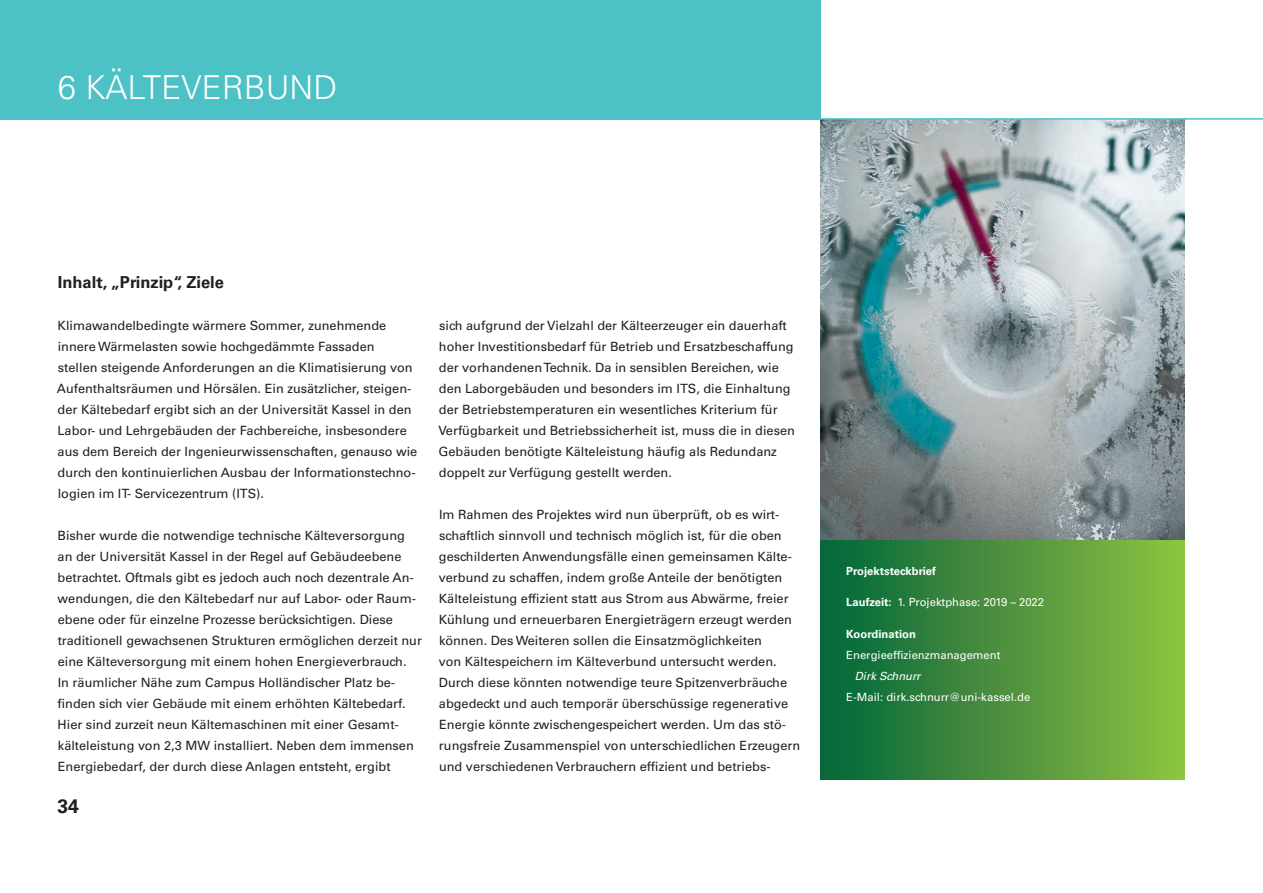
<style>
.page{position:relative;width:1263px;height:893px;background:#fff}
.page>*{position:absolute;margin:0;border:0;box-sizing:border-box;transform-origin:0 0}
.t1{font:300 33px "Univers LT Std";color:#fff}
.t2{font:700 19.5px "Univers LT Std";color:#231f20}
.t3{font:700 16.5px "Univers LT Std";color:#231f20}
.t4{font:12.75px/21px "Univers LT Std";color:#231f20}
.t5{font:11.25px "Univers LT Std";color:#fff}
.t6{font:700 11.25px "Univers LT Std";color:#fff}
.t7{font:italic 11.25px "Univers LT Std";color:#fff}
.s1{font-weight:700}
</style>
<div class="page">
<img style="left:820px;top:120px;width:364px;height:420px">
<div style="left:0;top:0;width:820px;height:120px;background:#4dc2c6"></div>
<hr style="left:800px;top:118px;width:463px;height:2px;background:#4dc2c6">
<div style="left:820px;top:540px;width:364px;height:239px;background:linear-gradient(to right,#04633a,#90c141)"></div>
<h1 class="t1" style="left:58px;top:68px;width:281px">6 KÄLTEVERBUND</h1>
<p class="t3" style="left:58px;top:273px;width:168px">Inhalt, „Prinzip“, Ziele</p>
<p class="t4" style="left:57px;top:315px;width:362px">Klimawandelbedingte wärmere Sommer, zunehmende innere Wärmelasten sowie hochgedämmte Fassaden<br>stellen steigende Anforderungen an die Klimatisierung von Aufenthaltsräumen und Hörsälen. Ein zusätzlicher, steigen&shy;der Kältebedarf ergibt sich an der Universität Kassel in den Labor- und Lehrgebäuden der Fachbereiche, insbesondere aus dem Bereich der Ingenieurwissenschaften, genauso wie durch den kontinuierlichen Ausbau der Informationstechno&shy;logien im IT- Servicezentrum (ITS).</p>
<p class="t4" style="left:57px;top:525px;width:366px">Bisher wurde die notwendige technische Kälteversorgung an der Universität Kassel in der Regel auf Gebäudeebene betrachtet. Oftmals gibt es jedoch auch noch dezentrale An&shy;wendungen, die den Kältebedarf nur auf Labor- oder Raum&shy;ebene oder für einzelne Prozesse berücksichtigen. Diese traditionell gewachsenen Strukturen ermöglichen derzeit nur eine Kälteversorgung mit einem hohen Energieverbrauch.<br>In räumlicher Nähe zum Campus Holländischer Platz be&shy;finden sich vier Gebäude mit einem erhöhten Kältebedarf.<br>Hier sind zurzeit neun Kältemaschinen mit einer Gesamt&shy;kälteleistung von 2,3 MW installiert. Neben dem immensen Energiebedarf, der durch diese Anlagen entsteht, ergibt</p>
<h2 class="t2" style="left:57px;top:795px;width:23px">34</h2>
<p class="t4" style="left:438px;top:315px;width:358px">sich aufgrund der Vielzahl der Kälteerzeuger ein dauerhaft hoher Investitionsbedarf für Betrieb und Ersatzbeschaffung der vorhandenen Technik. Da in sensiblen Bereichen, wie den Laborgebäuden und besonders im ITS, die Einhaltung der Betriebstemperaturen ein wesentliches Kriterium für Verfügbarkeit und Betriebssicherheit ist, muss die in diesen Gebäuden benötigte Kälteleistung häufig als Redundanz doppelt zur Verfügung gestellt werden.</p>
<p class="t4" style="left:439px;top:504px;width:363px">Im Rahmen des Projektes wird nun überprüft, ob es wirt&shy;schaftlich sinnvoll und technisch möglich ist, für die oben geschilderten Anwendungsfälle einen gemeinsamen Kälte&shy;verbund zu schaffen, indem große Anteile der benötigten Kälteleistung effizient statt aus Strom aus Abwärme, freier Kühlung und erneuerbaren Energieträgern erzeugt werden können. Des Weiteren sollen die Einsatzmöglichkeiten<br>von Kältespeichern im Kälteverbund untersucht werden.<br>Durch diese könnten notwendige teure Spitzenverbräuche abgedeckt und auch temporär überschüssige regenerative Energie könnte zwischengespeichert werden. Um das stö&shy;rungsfreie Zusammenspiel von unterschiedlichen Erzeugern und verschiedenen Verbrauchern effizient und betriebs-</p>
<p class="t6" style="left:846px;top:564px;width:91px">Projektsteckbrief</p>
<p class="t5" style="left:846px;top:596px;width:199px"><span class="s1">Laufzeit:</span> 1. Projektphase: 2019 – 2022</p>
<p class="t6" style="left:846px;top:627px;width:71px">Koordination</p>
<p class="t5" style="left:846px;top:648px;width:156px">Energieeffizienzmanagement</p>
<p class="t7" style="left:855px;top:669px;width:67px">Dirk Schnurr</p>
<p class="t5" style="left:846px;top:690px;width:185px">E-Mail: dirk.schnurr@uni-kassel.de</p>
</div>
